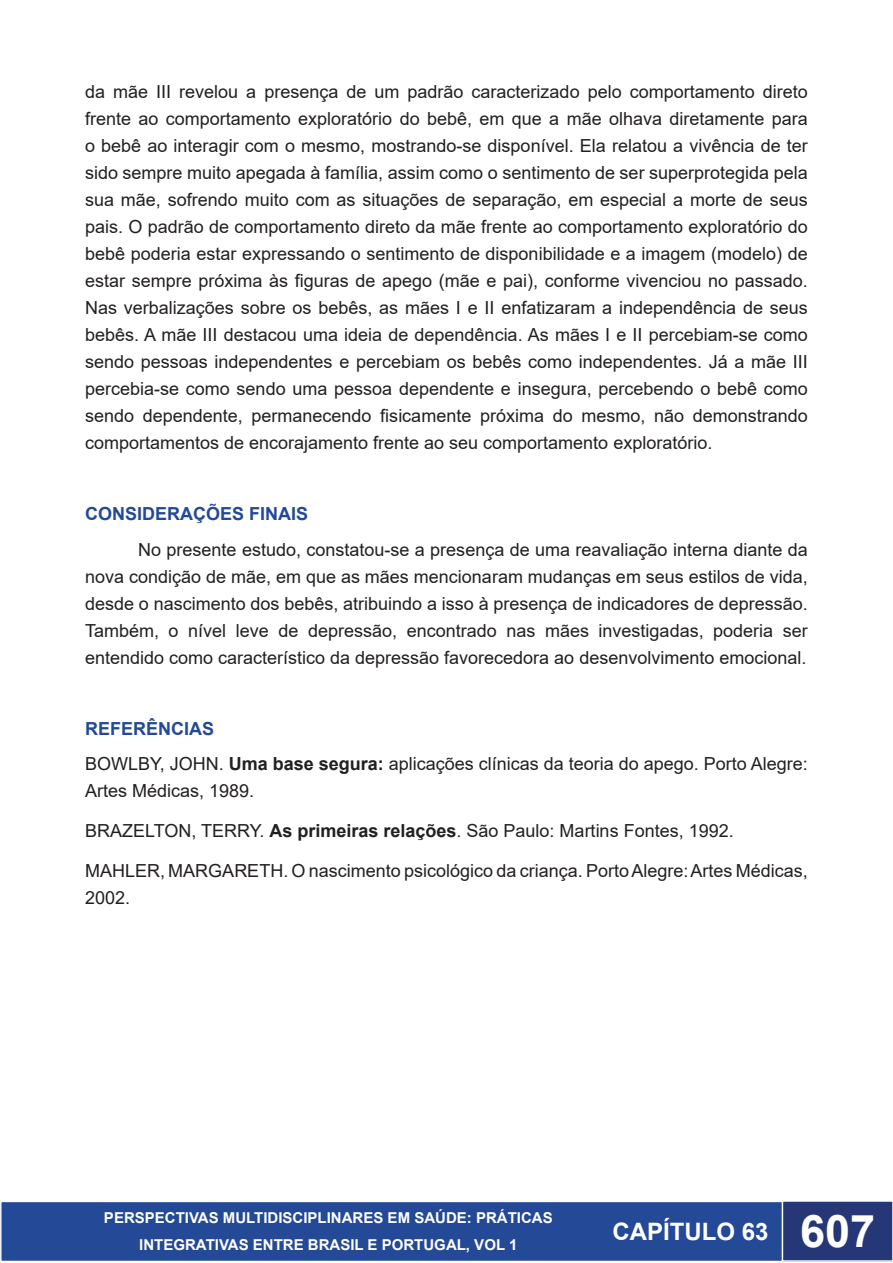
<style>
.page{position:relative;width:893px;height:1263px;background:#fff}
.page>*{position:absolute;margin:0;border:0;box-sizing:border-box;transform-origin:0 0}
.t1{font:700 24px "Arial";color:#fff}
.t2{font:18px/27px "Arial";color:#231f20;text-align:justify}
.t3{font:700 18px "Arial";color:#234997}
.t4{font:700 15px/27px "Arial";color:#fff;text-align:center}
.s1{font-weight:700}
.s2{font-size:45px}
</style>
<div class="page">
<div style="left:1px;top:1201px;width:782px;height:60px;background:#234997"></div>
<div style="left:0;top:1201px;width:784px;height:61px;border:2px solid #fff"></div>
<svg style="left:0;top:1200px;width:1px;height:62px"></svg>
<div style="left:782px;top:1201px;width:111px;height:60px;background:#253777"></div>
<div style="left:782px;top:1200px;width:111px;height:62px;border:2px solid #fff"></div>
<p class="t2" style="left:85px;top:78px;width:724px">da mãe III revelou a presença de um padrão caracterizado pelo comportamento direto frente ao comportamento exploratório do bebê, em que a mãe olhava diretamente para o bebê ao interagir com o mesmo, mostrando-se disponível. Ela relatou a vivência de ter sido sempre muito apegada à família, assim como o sentimento de ser superprotegida pela sua mãe, sofrendo muito com as situações de separação, em especial a morte de seus pais. O padrão de comportamento direto da mãe frente ao comportamento exploratório do bebê poderia estar expressando o sentimento de disponibilidade e a imagem (modelo) de estar sempre próxima às figuras de apego (mãe e pai), conforme vivenciou no passado.<br>Nas verbalizações sobre os bebês, as mães I e II enfatizaram a independência de seus bebês. A mãe III destacou uma ideia de dependência. As mães I e II percebiam-se como sendo pessoas independentes e percebiam os bebês como independentes. Já a mãe III percebia-se como sendo uma pessoa dependente e insegura, percebendo o bebê como sendo dependente, permanecendo fisicamente próxima do mesmo, não demonstrando comportamentos de encorajamento frente ao seu comportamento exploratório.</p>
<p class="t3" style="left:85px;top:501px;width:225px">CONSIDERAÇÕES FINAIS</p>
<p class="t2" style="left:85px;top:536px;width:724px;text-indent:53px">No presente estudo, constatou-se a presença de uma reavaliação interna diante da nova condição de mãe, em que as mães mencionaram mudanças em seus estilos de vida, desde o nascimento dos bebês, atribuindo a isso à presença de indicadores de depressão.<br>Também, o nível leve de depressão, encontrado nas mães investigadas, poderia ser entendido como característico da depressão favorecedora ao desenvolvimento emocional.</p>
<p class="t3" style="left:85px;top:716px;width:131px">REFERÊNCIAS</p>
<p class="t2" style="left:85px;top:750px;width:724px">BOWLBY, JOHN. <span class="s1">Uma base segura:</span> aplicações clínicas da teoria do apego. Porto Alegre:<br>Artes Médicas, 1989.</p>
<p class="t2" style="left:85px;top:817px;width:650px">BRAZELTON, TERRY. <span class="s1">As primeiras relações</span>. São Paulo: Martins Fontes, 1992.</p>
<p class="t2" style="left:85px;top:857px;width:724px">MAHLER, MARGARETH. O nascimento psicológico da criança. Porto Alegre: Artes Médicas,<br>2002.</p>
<p class="t4" style="left:104px;top:1205px;width:450px">PERSPECTIVAS MULTIDISCIPLINARES EM SAÚDE: PRÁTICAS<br>INTEGRATIVAS ENTRE BRASIL E PORTUGAL, VOL 1</p>
<h1 class="t1" style="left:612px;top:1215px;width:264px">CAPÍTULO 63 <span class="s2">607</span></h1>
</div>
